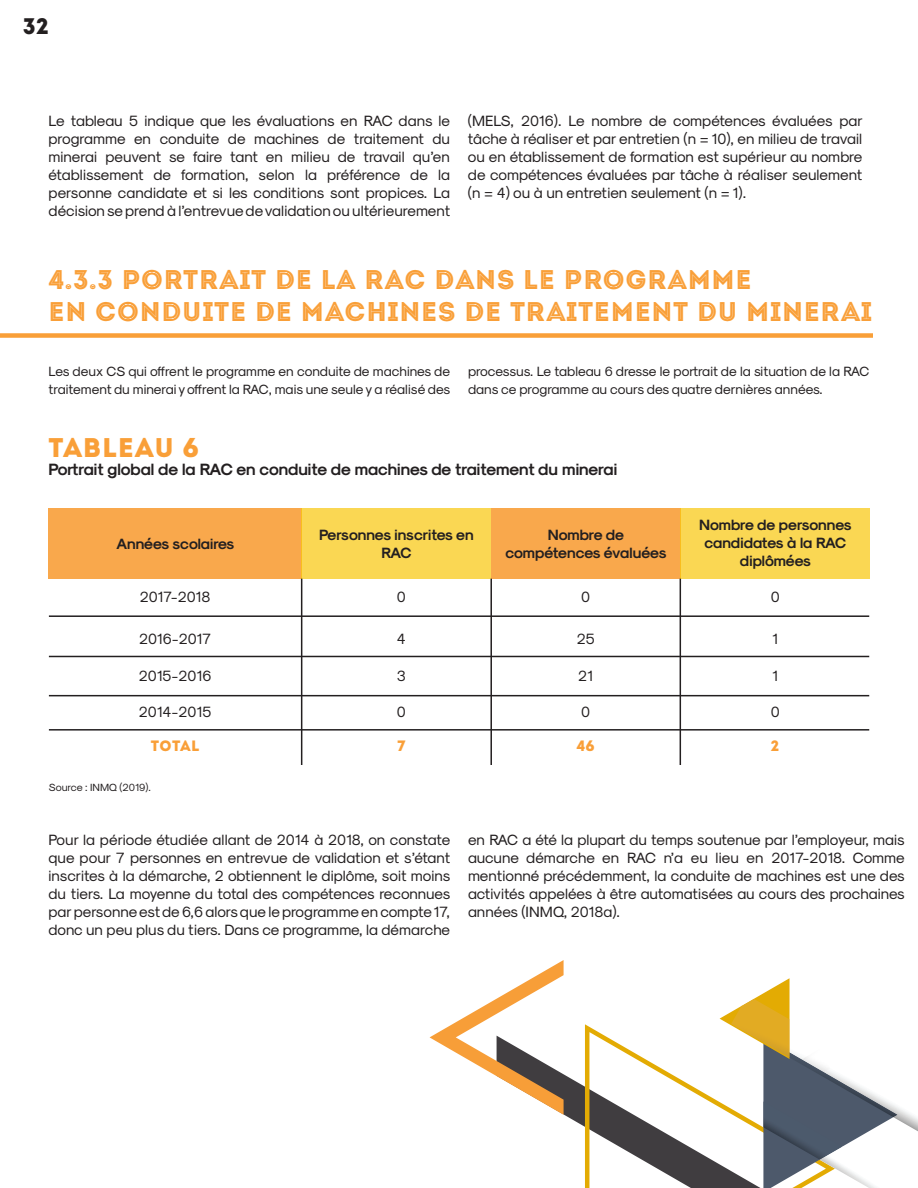
<style>
.page{position:relative;width:918px;height:1188px;background:#fff}
.page>*{position:absolute;margin:0;border:0;box-sizing:border-box;transform-origin:0 0}
.t1{font:27px "Intro Inline";letter-spacing:.025em;color:#f99f38}
.t2{font:27px "Intro";letter-spacing:.025em;color:#f99f38}
.t3{font:22.5px "Intro";color:#231f20}
.t4{font:16.5px "Sk Modernist Bold";color:#231f20}
.t5{font:15px/18px "Sk Modernist Regular";color:#231f20;text-align:justify}
.t6{font:15px/18px "Sk Modernist Bold";letter-spacing:-.01em;color:#231f20;text-align:center}
.t7{font:15px "Intro";letter-spacing:.025em;color:#f99f38}
.t8{font:13.5px/18px "Sk Modernist Regular";color:#231f20}
.t9{font:10.5px "Sk Modernist Regular";color:#231f20}
</style>
<div class="page">
<div style="left:0;top:333px;width:873px;height:5px;background:#f99f38"></div>
<div style="left:49px;top:508px;width:253px;height:71px;background:#f9a84c"></div>
<div style="left:302px;top:508px;width:189px;height:71px;background:#fad753"></div>
<div style="left:491px;top:508px;width:189px;height:71px;background:#f9a84c"></div>
<div style="left:680px;top:508px;width:189px;height:71px;background:#fad753"></div>
<hr style="left:49px;top:615px;width:820px;height:2px;background:#231f20">
<hr style="left:49px;top:656px;width:820px;height:1px;background:#231f20">
<hr style="left:49px;top:695px;width:820px;height:1px;background:#231f20">
<hr style="left:49px;top:729px;width:820px;height:2px;background:#231f20">
<hr style="left:301px;top:579px;width:1px;height:186px;background:#231f20">
<hr style="left:490px;top:579px;width:2px;height:186px;background:#231f20">
<hr style="left:680px;top:579px;width:1px;height:186px;background:#231f20">
<svg style="left:430px;top:960px;width:488px;height:228px"></svg>
<h2 class="t3" style="left:23px;top:13px;width:27px">32</h2>
<p class="t5" style="left:49px;top:112px;width:403px">Le tableau 5 indique que les évaluations en RAC dans le programme en conduite de machines de traitement du minerai peuvent se faire tant en milieu de travail qu’en établissement de formation, selon la préférence de la personne candidate et si les conditions sont propices. La décision se prend à l’entrevue de validation ou ultérieurement</p>
<p class="t5" style="left:468px;top:112px;width:396px">(MELS, 2016). Le nombre de compétences évaluées par tâche à réaliser et par entretien (n = 10), en milieu de travail ou en établissement de formation est supérieur au nombre de compétences évaluées par tâche à réaliser seulement (n = 4) ou à un entretien seulement (n = 1).</p>
<p class="t1" style="left:49px;top:263px;width:705px">4.3.3 PORTRAIT DE LA RAC DANS LE PROGRAMME</p>
<p class="t1" style="left:49px;top:295px;width:825px">EN CONDUITE DE MACHINES DE TRAITEMENT DU MINERAI</p>
<p class="t8" style="left:49px;top:363px;width:403px">Les deux CS qui offrent le programme en conduite de machines de traitement du minerai y offrent la RAC, mais une seule y a réalisé des</p>
<p class="t8" style="left:468px;top:363px;width:403px">processus. Le tableau 6 dresse le portrait de la situation de la RAC dans ce programme au cours des quatre dernières années.</p>
<p class="t2" style="left:48px;top:431px;width:152px">TABLEAU 6</p>
<p class="t4" style="left:48px;top:459px;width:570px">Portrait global de la RAC en conduite de machines de traitement du minerai</p>
<p class="t6" style="left:116px;top:534px;width:120px">Années scolaires</p>
<p class="t6" style="left:319px;top:525px;width:156px">Personnes inscrites en<br>RAC</p>
<p class="t6" style="left:505px;top:525px;width:163px">Nombre de compétences évaluées</p>
<p class="t6" style="left:699px;top:516px;width:154px">Nombre de personnes candidates à la RAC diplômées</p>
<p class="t5" style="left:140px;top:587px;width:72px">2017-2018</p>
<p class="t5" style="left:397px;top:587px;width:10px">0</p>
<p class="t5" style="left:397px;top:630px;width:10px">4</p>
<p class="t5" style="left:397px;top:667px;width:10px">3</p>
<p class="t5" style="left:397px;top:703px;width:10px">0</p>
<p class="t5" style="left:581px;top:587px;width:10px">0</p>
<p class="t5" style="left:577px;top:630px;width:19px">25</p>
<p class="t5" style="left:578px;top:667px;width:17px">21</p>
<p class="t5" style="left:581px;top:703px;width:10px">0</p>
<p class="t5" style="left:771px;top:587px;width:10px">0</p>
<p class="t5" style="left:772px;top:630px;width:8px">1</p>
<p class="t5" style="left:772px;top:667px;width:8px">1</p>
<p class="t5" style="left:771px;top:703px;width:10px">0</p>
<p class="t5" style="left:139px;top:630px;width:74px">2016-2017</p>
<p class="t5" style="left:139px;top:667px;width:74px">2015-2016</p>
<p class="t5" style="left:139px;top:703px;width:74px">2014-2015</p>
<p class="t7" style="left:151px;top:737px;width:50px">TOTAL</p>
<p class="t7" style="left:397px;top:737px;width:10px">7</p>
<p class="t7" style="left:577px;top:737px;width:20px">46</p>
<p class="t7" style="left:771px;top:737px;width:10px">2</p>
<p class="t9" style="left:49px;top:782px;width:103px">Source : INMQ (2019).</p>
<p class="t5" style="left:48px;top:830px;width:403px">Pour la période étudiée allant de 2014 à 2018, on constate que pour 7 personnes en entrevue de validation et s’étant inscrites à la démarche, 2 obtiennent le diplôme, soit moins du tiers. La moyenne du total des compétences reconnues par personne est de 6,6 alors que le programme en compte 17, donc un peu plus du tiers. Dans ce programme, la démarche</p>
<p class="t5" style="left:468px;top:830px;width:438px">en RAC a été la plupart du temps soutenue par l’employeur, mais aucune démarche en RAC n’a eu lieu en 2017-2018. Comme mentionné précédemment, la conduite de machines est une des activités appelées à être automatisées au cours des prochaines années (INMQ, 2018a).</p>
</div>
